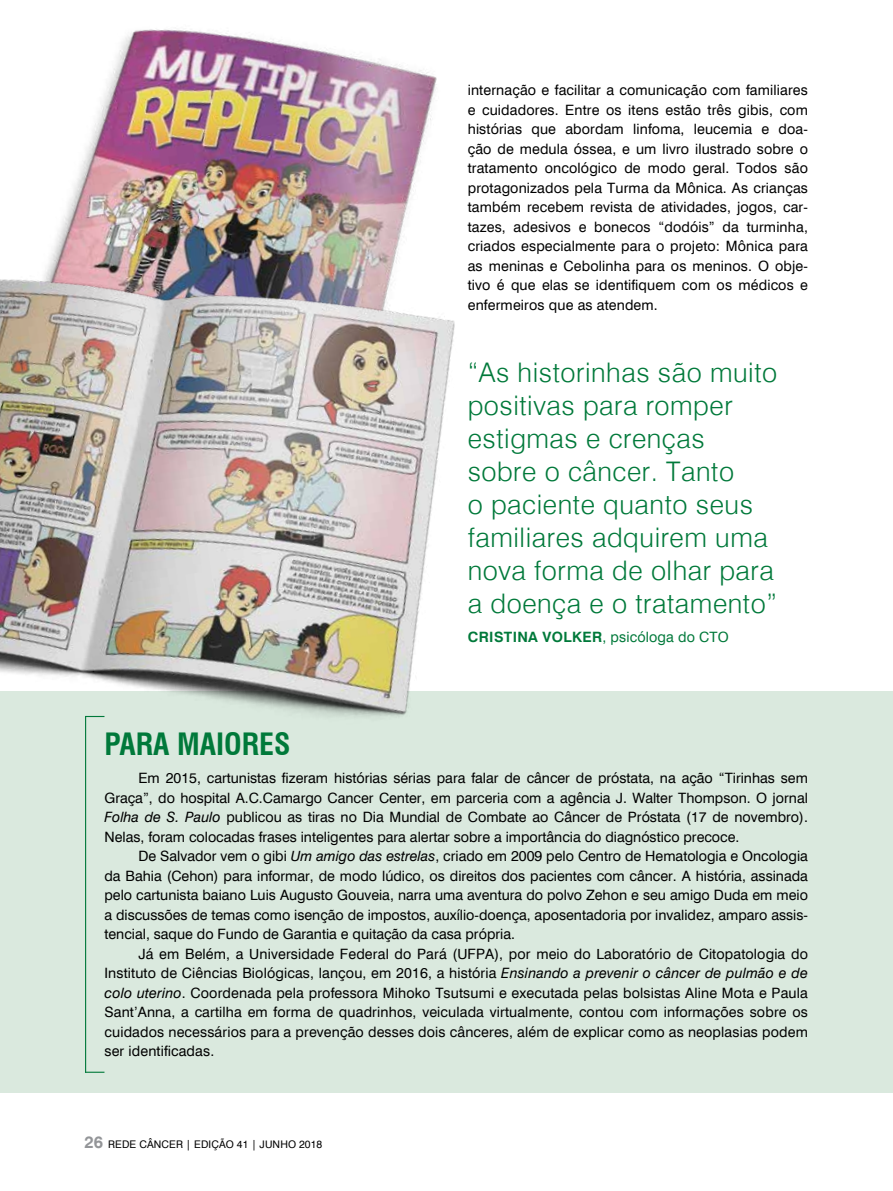
<style>
.page{position:relative;width:893px;height:1191px;background:#fff}
.page>*{position:absolute;margin:0;border:0;box-sizing:border-box;transform-origin:0 0}
.t1{font:700 condensed 30px "Swiss 721 BT";color:#00793a}
.t2{font:300 27px/33px "Swiss 721 BT";letter-spacing:.02em;color:#00793a}
.t3{font:14.25px/19.5px "Swiss 721 BT";letter-spacing:.005em;color:#000;text-align:justify}
.t4{font:14.25px "Swiss 721 BT";letter-spacing:.01em;color:#00793a}
.t5{font:10.5px "Swiss 721 BT";letter-spacing:.015em;color:#000}
.s1{font-weight:700}
.s2{font-style:italic}
.s3{font-weight:700;font-size:16.5px;color:#939598}
</style>
<div class="page">
<div style="left:0;top:691px;width:893px;height:402px;background:#dae9de"></div>
<hr style="left:85px;top:716px;width:1px;height:356px;background:#00793a">
<svg style="left:86px;top:1071px;width:18px;height:1px"></svg>
<img style="left:86px;top:29px;width:351px;height:120px">
<img style="left:0;top:149px;width:455px;height:674px">
<p class="t3" style="left:468px;top:80px;width:342px">internação e facilitar a comunicação com familiares e cuidadores. Entre os itens estão três gibis, com histórias que abordam linfoma, leucemia e doa&shy;ção de medula óssea, e um livro ilustrado sobre o tratamento oncológico de modo geral. Todos são protagonizados pela Turma da Mônica. As crianças também recebem revista de atividades, jogos, car&shy;tazes, adesivos e bonecos “dodóis” da turminha, criados especialmente para o projeto: Mônica para as meninas e Cebolinha para os meninos. O obje&shy;tivo é que elas se identifiquem com os médicos e enfermeiros que as atendem.</p>
<h2 class="t2" style="left:468px;top:356px;width:311px">“As historinhas são muito positivas para romper estigmas e crenças sobre o câncer. Tanto<br>o paciente quanto seus familiares adquirem uma nova forma de olhar para a doença e o tratamento”</h2>
<p class="t4" style="left:468px;top:628px;width:262px"><span class="s1">CRISTINA VOLKER</span>, psicóloga do CTO</p>
<h1 class="t1" style="left:104px;top:726px;width:187px">PARA MAIORES</h1>
<p class="t3" style="left:104px;top:768px;width:705px;text-indent:34px">Em 2015, cartunistas fizeram histórias sérias para falar de câncer de próstata, na ação “Tirinhas sem Graça”, do hospital A.C.Camargo Cancer Center, em parceria com a agência J. Walter Thompson. O jornal <span class="s2">Folha de S. Paulo</span> publicou as tiras no Dia Mundial de Combate ao Câncer de Próstata (17 de novembro).<br>Nelas, foram colocadas frases inteligentes para alertar sobre a importância do diagnóstico precoce.</p>
<p class="t3" style="left:104px;top:846px;width:705px;text-indent:34px">De Salvador vem o gibi <span class="s2">Um amigo das estrelas</span>, criado em 2009 pelo Centro de Hematologia e Oncologia da Bahia (Cehon) para informar, de modo lúdico, os direitos dos pacientes com câncer. A história, assinada pelo cartunista baiano Luis Augusto Gouveia, narra uma aventura do polvo Zehon e seu amigo Duda em meio a discussões de temas como isenção de impostos, auxílio-doença, aposentadoria por invalidez, amparo assis&shy;tencial, saque do Fundo de Garantia e quitação da casa própria.</p>
<p class="t3" style="left:104px;top:943px;width:705px;text-indent:34px">Já em Belém, a Universidade Federal do Pará (UFPA), por meio do Laboratório de Citopatologia do Instituto de Ciências Biológicas, lançou, em 2016, a história <span class="s2">Ensinando a prevenir o câncer de pulmão e de colo uterino</span>. Coordenada pela professora Mihoko Tsutsumi e executada pelas bolsistas Aline Mota e Paula Sant’Anna, a cartilha em forma de quadrinhos, veiculada virtualmente, contou com informações sobre os cuidados necessários para a prevenção desses dois cânceres, além de explicar como as neoplasias podem ser identificadas.</p>
<p class="t5" style="left:85px;top:1138px;width:239px"><span class="s3">26</span> REDE CÂNCER | EDIÇÃO 41 | JUNHO 2018</p>
</div>
